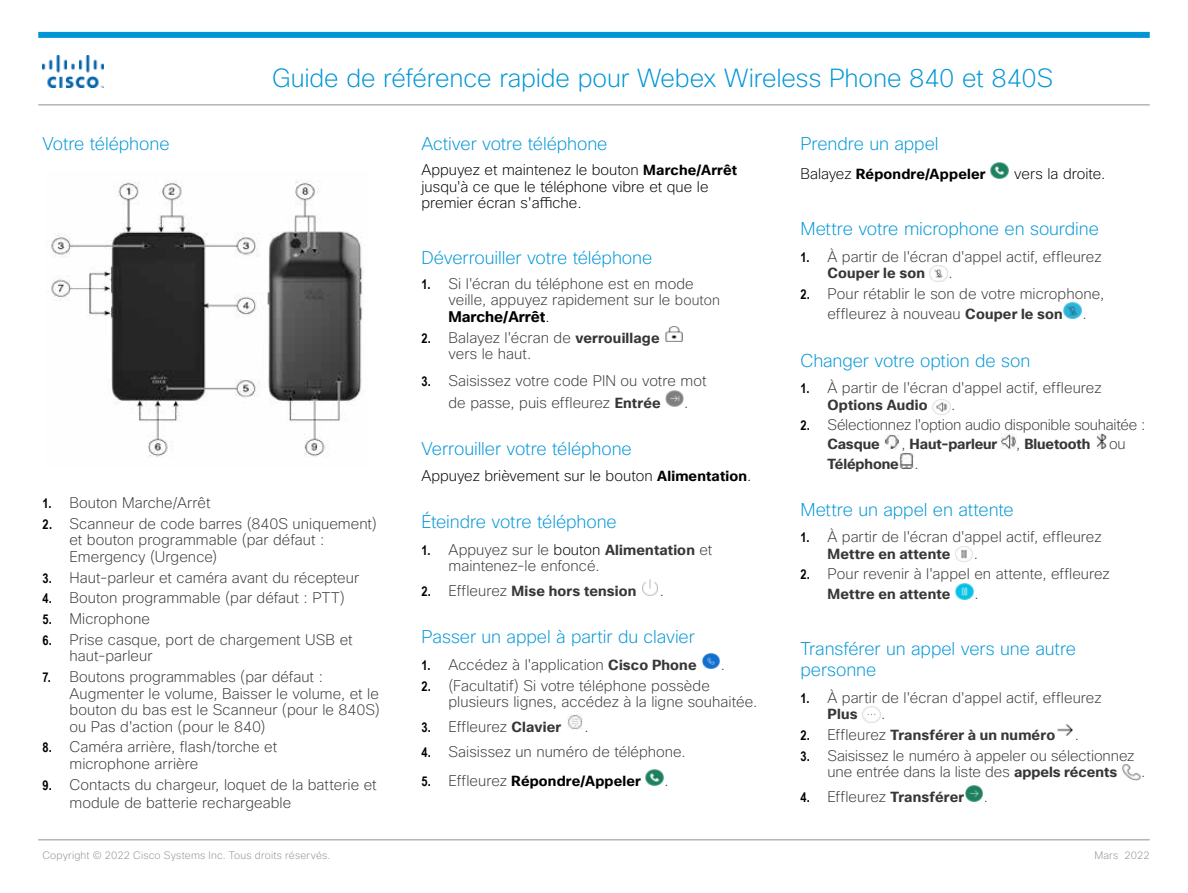
<style>
.page{position:relative;width:1188px;height:893px;background:#fff}
.page>*{position:absolute;margin:0;border:0;box-sizing:border-box;transform-origin:0 0}
.t1{font:200 25.5px "Cisco Sans";letter-spacing:-.01em;color:#0096d6}
.t2{font:200 18px/21.6px "Cisco Sans";letter-spacing:-.005em;color:#0096d6}
.t3{font:200 15px/16.5px "Cisco Sans";letter-spacing:.005em;color:#393636}
.t4{font:200 15px/16.5px "Cisco Sans";color:#000}
.t5{font:200 15px "Cisco Sans";letter-spacing:-.015em;color:#393636}
.t6{font:700 14.25px "Cisco Sans";letter-spacing:.01em;color:#393636}
.t7{font:700 14.25px "Cisco Sans";letter-spacing:.015em;color:#000}
.t8{font:700 14.25px "Cisco Sans";letter-spacing:-.01em;color:#393636}
.t9{font:200 10.5px "Cisco Sans";letter-spacing:.02em;color:#918f90}
.s1{font-family:"Arial Narrow";font-weight:700;font-size:13.5px;color:#000}
.s2{font-weight:700;font-size:14.25px}
.s3{font-size:14.25px}
.s4{font-weight:700;color:#000}
.s5{color:#000}
.s6{font-family:"Arial Narrow";font-size:13.5px;color:#000}
.s7{font-weight:200;font-size:15px}
.s8{font-family:"Arial Narrow";font-size:13.5px}
.s9{font-weight:200;font-size:15px;color:#393636}
</style>
<div class="page">
<div style="left:38px;top:32px;width:1112px;height:6px;background:#0096d6"></div>
<img style="left:43px;top:55px;width:60px;height:32px">
<hr style="left:38px;top:104px;width:1112px;height:1px;background:#918f90">
<hr style="left:38px;top:839px;width:1112px;height:1px;background:#918f90">
<img style="left:51px;top:180px;width:312px;height:277px">
<img style="left:665px;top:326px;width:18px;height:16px">
<img style="left:665px;top:390px;width:19px;height:17px">
<img style="left:642px;top:579px;width:16px;height:17px">
<img style="left:702px;top:653px;width:18px;height:16px">
<img style="left:567px;top:714px;width:15px;height:15px">
<img style="left:645px;top:769px;width:19px;height:17px">
<img style="left:990px;top:162px;width:19px;height:17px">
<img style="left:929px;top:265px;width:19px;height:17px">
<img style="left:1063px;top:302px;width:19px;height:17px">
<img style="left:932px;top:399px;width:19px;height:16px">
<img style="left:885px;top:435px;width:15px;height:14px">
<img style="left:1001px;top:433px;width:15px;height:16px">
<img style="left:1096px;top:433px;width:11px;height:16px">
<img style="left:900px;top:452px;width:13px;height:17px">
<img style="left:955px;top:546px;width:18px;height:16px">
<img style="left:955px;top:583px;width:19px;height:17px">
<img style="left:862px;top:706px;width:19px;height:17px">
<img style="left:1057px;top:724px;width:16px;height:12px">
<img style="left:1122px;top:764px;width:19px;height:17px">
<img style="left:965px;top:785px;width:18px;height:17px">
<h1 class="t1" style="left:272px;top:62px;width:783px">Guide de référence rapide pour Webex Wireless Phone 840 et 840S</h1>
<p class="t2" style="left:43px;top:134px;width:129px">Votre téléphone</p>
<p class="t3" style="left:43px;top:495px;width:170px"><span class="s1">1.</span> Bouton Marche/Arrêt</p>
<p class="t3" style="left:70px;top:516px;width:309px;text-indent:-27px"><span class="s1">2.</span> Scanneur de code barres (840S uniquement) et bouton programmable (par défaut :<br>Emergency (Urgence)</p>
<p class="t3" style="left:43px;top:570px;width:318px"><span class="s1">3.</span> Haut-parleur et caméra avant du récepteur</p>
<p class="t3" style="left:43px;top:590px;width:304px"><span class="s1">4.</span> Bouton programmable (par défaut : PTT)</p>
<p class="t3" style="left:43px;top:611px;width:109px"><span class="s1">5.</span> Microphone</p>
<p class="t3" style="left:70px;top:632px;width:285px;text-indent:-27px"><span class="s1">6.</span> Prise casque, port de chargement USB et haut-parleur</p>
<p class="t3" style="left:70px;top:669px;width:312px;text-indent:-27px"><span class="s1">7.</span> Boutons programmables (par défaut :<br>Augmenter le volume, Baisser le volume, et le bouton du bas est le Scanneur (pour le 840S) ou Pas d'action (pour le 840)</p>
<p class="t3" style="left:70px;top:739px;width:209px;text-indent:-27px"><span class="s1">8.</span> Caméra arrière, flash/torche et microphone arrière</p>
<p class="t3" style="left:70px;top:776px;width:309px;line-height:18px;text-indent:-27px"><span class="s1">9.</span> Contacts du chargeur, loquet de la batterie et module de batterie rechargeable</p>
<p class="t2" style="left:422px;top:134px;width:188px">Activer votre téléphone</p>
<p class="t4" style="left:422px;top:162px;width:317px">Appuyez et maintenez le bouton <span class="s2">Marche/Arrêt </span>jusqu'à ce que le téléphone vibre et que le premier écran s'affiche.</p>
<p class="t2" style="left:422px;top:247px;width:232px">Déverrouiller votre téléphone</p>
<p class="t3" style="left:449px;top:276px;width:273px;text-indent:-27px"><span class="s1">1.</span> Si l'écran du téléphone est en mode veille, appuyez rapidement sur le <span class="s3">bouton<br></span><span class="s4">Marche/Arrêt</span><span class="s5">.</span></p>
<p class="t3" style="left:449px;top:330px;width:213px;text-indent:-27px"><span class="s1">2.</span> Balayez l'écran de <span class="s2">verrouillage </span>vers le haut.</p>
<p class="t3" style="left:449px;top:370px;width:260px;line-height:21.8px;text-indent:-27px"><span class="s1">3.</span> Saisissez votre code PIN ou votre mot de passe, puis effleurez <span class="s2">Entrée</span></p>
<p class="t3" style="left:684px;top:394px;width:6px">.</p>
<p class="t2" style="left:422px;top:438px;width:212px">Verrouiller votre téléphone</p>
<p class="t4" style="left:422px;top:468px;width:331px">Appuyez brièvement sur le bouton <span class="s2">Alimentation</span>.</p>
<p class="t2" style="left:422px;top:512px;width:197px">Éteindre votre téléphone</p>
<p class="t3" style="left:449px;top:542px;width:265px;text-indent:-27px"><span class="s1">1.</span> Appuyez sur le <span class="s5">bouton</span> <span class="s2">Alimentation</span> et maintenez-le enfoncé.</p>
<p class="t6" style="left:422px;top:582px;width:216px"><span class="s6">2.</span> <span class="s7">Effleurez</span> Mise hors tension</p>
<p class="t3" style="left:660px;top:583px;width:6px">.</p>
<p class="t2" style="left:422px;top:627px;width:275px">Passer un appel à partir du clavier</p>
<p class="t3" style="left:422px;top:657px;width:277px"><span class="s1">1.</span> Accédez à l'application <span class="s2">Cisco Phone</span></p>
<p class="t3" style="left:721px;top:657px;width:6px">.</p>
<p class="t3" style="left:449px;top:677px;width:310px;text-indent:-27px"><span class="s1">2.</span> (Facultatif) Si votre téléphone possède plusieurs lignes, accédez à la ligne souhaitée.</p>
<p class="t3" style="left:422px;top:719px;width:141px"><span class="s1">3.</span> Effleurez <span class="s2">Clavier</span></p>
<p class="t3" style="left:585px;top:719px;width:6px">.</p>
<p class="t3" style="left:422px;top:744px;width:266px"><span class="s1">4.</span> Saisissez un numéro de téléphone.</p>
<p class="t7" style="left:422px;top:772px;width:221px"><span class="s8">5.</span> <span class="s9">Effleurez</span> Répondre/Appeler</p>
<p class="t3" style="left:664px;top:773px;width:6px">.</p>
<p class="t2" style="left:801px;top:134px;width:140px">Prendre un appel</p>
<p class="t7" style="left:801px;top:165px;width:186px"><span class="s7">Balayez</span> Répondre/Appeler</p>
<p class="t4" style="left:1014px;top:166px;width:93px">vers la droite.</p>
<p class="t2" style="left:801px;top:218px;width:300px">Mettre votre microphone en sourdine</p>
<p class="t3" style="left:801px;top:248px;width:303px"><span class="s1">1.</span> À partir de l'écran d'appel actif, effleurez</p>
<p class="t6" style="left:828px;top:264px;width:99px">Couper le son</p>
<p class="t3" style="left:949px;top:265px;width:6px">.</p>
<p class="t3" style="left:828px;top:284px;width:278px;line-height:20.5px;text-indent:-27px"><span class="s1">2.</span> Pour rétablir le son de votre microphone, effleurez à nouveau <span class="s2">Couper le son</span></p>
<p class="t3" style="left:1083px;top:306px;width:6px">.</p>
<p class="t2" style="left:801px;top:350px;width:231px">Changer votre option de son</p>
<p class="t3" style="left:801px;top:380px;width:303px"><span class="s1">1.</span> À partir de l'écran d'appel actif, effleurez</p>
<p class="t6" style="left:828px;top:395px;width:102px">Options Audio</p>
<p class="t3" style="left:951px;top:396px;width:6px">.</p>
<p class="t5" style="left:801px;top:415px;width:346px"><span class="s1">2.</span> Sélectionnez l'option audio disponible souhaitée :</p>
<p class="t6" style="left:828px;top:435px;width:54px">Casque</p>
<p class="t6" style="left:902px;top:435px;width:97px"><span class="s7">,</span> Haut-parleur</p>
<p class="t8" style="left:1016px;top:435px;width:75px"><span class="s7">,</span> Bluetooth</p>
<p class="t3" style="left:1109px;top:436px;width:18px">ou</p>
<p class="t6" style="left:828px;top:455px;width:93px">Téléphone <span class="s7">.</span></p>
<p class="t2" style="left:801px;top:499px;width:215px">Mettre un appel en attente</p>
<p class="t3" style="left:801px;top:529px;width:303px"><span class="s1">1.</span> À partir de l'écran d'appel actif, effleurez</p>
<p class="t6" style="left:828px;top:545px;width:124px">Mettre en attente</p>
<p class="t3" style="left:974px;top:546px;width:6px">.</p>
<p class="t3" style="left:801px;top:566px;width:311px"><span class="s1">2.</span> Pour revenir à l'appel en attente, effleurez</p>
<p class="t6" style="left:828px;top:585px;width:124px">Mettre en attente</p>
<p class="t3" style="left:975px;top:586px;width:6px">.</p>
<p class="t2" style="left:801px;top:638px;width:277px">Transférer un appel vers une autre personne</p>
<p class="t3" style="left:801px;top:690px;width:303px"><span class="s1">1.</span> À partir de l'écran d'appel actif, effleurez</p>
<p class="t6" style="left:828px;top:705px;width:32px">Plus</p>
<p class="t3" style="left:881px;top:706px;width:6px">.</p>
<p class="t6" style="left:801px;top:726px;width:256px"><span class="s6">2.</span> <span class="s7">Effleurez</span> Transférer à un numéro</p>
<p class="t3" style="left:1075px;top:727px;width:6px">.</p>
<p class="t3" style="left:828px;top:748px;width:308px;text-indent:-27px"><span class="s1">3.</span> Saisissez le numéro à appeler ou sélectionnez une entrée dans la liste des <span class="s2">appels récents</span></p>
<p class="t6" style="left:801px;top:788px;width:165px"><span class="s6">4.</span> <span class="s7">Effleurez</span> Transférer</p>
<p class="t3" style="left:984px;top:789px;width:6px">.</p>
<p class="t3" style="left:1141px;top:764px;width:6px">.</p>
<p class="t9" style="left:43px;top:848px;width:290px">Copyright © 2022 Cisco Systems Inc. Tous droits réservés.</p>
<p class="t9" style="left:1094px;top:849px;width:57px">Mars 2022</p>
</div>
